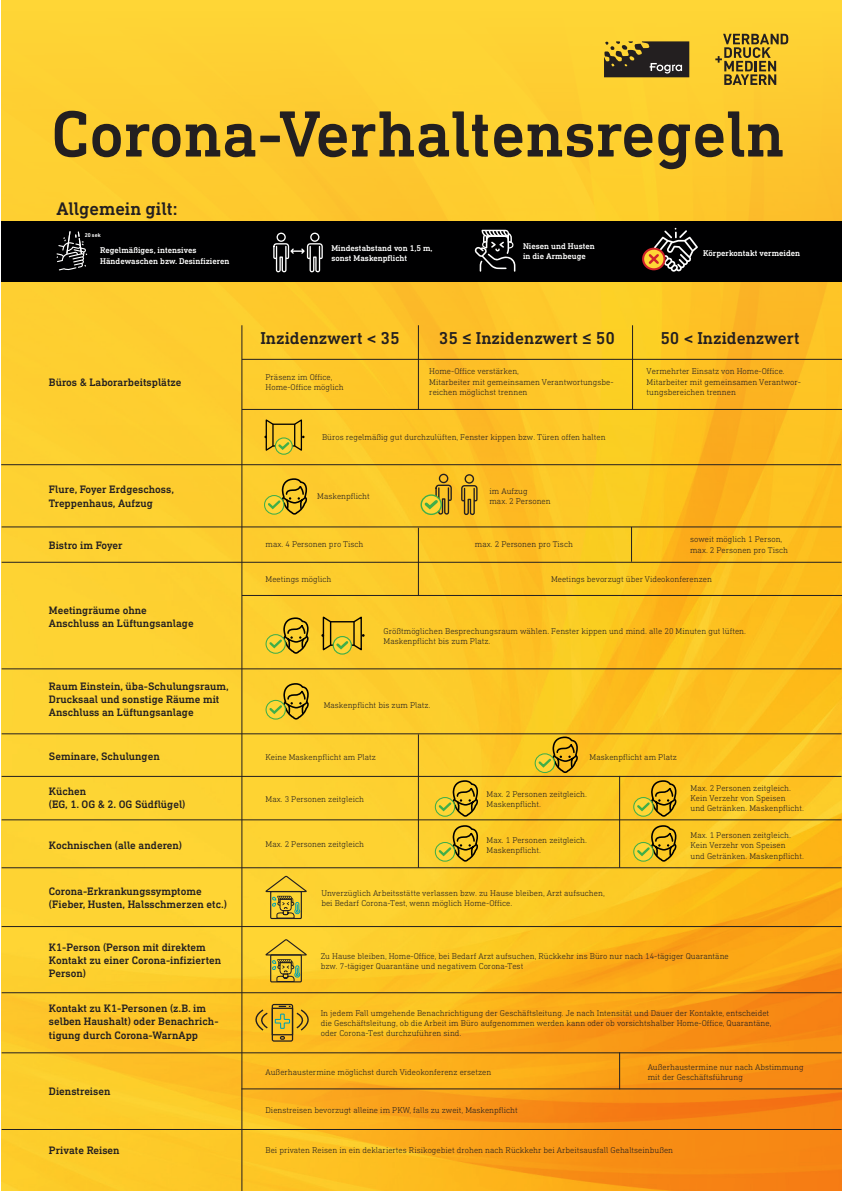
<style>
.page{position:relative;width:842px;height:1191px;background:#fff}
.page>*{position:absolute;margin:0;border:0;box-sizing:border-box;transform-origin:0 0}
.t1{font:500 66.3px "DIN Next Slab Pro";color:#231f20}
.t2{font:500 18.6px "DIN Next Slab Pro";color:#231f20}
.t3{font:500 17.5px "DIN Next Slab Pro";color:#231f20}
.t4{font:500 11px/13.2px "DIN Next Slab Pro";color:#231f20}
.t5{font:300 8.5px/10.2px "DIN Next Slab Pro";color:#231f20}
.t6{font:500 8.5px/10.2px "DIN Next Slab Pro";color:#fff}
.t7{font:700 5.4px "DINOT";color:#fff}
</style>
<div class="page">
<img style="left:1px;top:1px;width:841px;height:1190px">
<div style="left:1px;top:221px;width:841px;height:61px;background:#000001"></div>
<svg style="left:604px;top:41px;width:85px;height:36px;background:#4e442b"></svg>
<svg style="left:715px;top:34px;width:73px;height:51px;background:#b6962c"></svg>
<div style="left:266px;top:634px;width:19px;height:19px;background:#6ab543;border-radius:50%"></div>
<div style="left:266px;top:634px;width:20px;height:20px;border:1px solid #40ae49;border-radius:50%"></div>
<svg style="left:267px;top:616px;width:43px;height:38px;background:#cbae2a"></svg>
<div style="left:266px;top:700px;width:19px;height:19px;background:#4fb047;border-radius:50%"></div>
<div style="left:266px;top:700px;width:20px;height:19px;border:1px solid #40ae49;border-radius:50%"></div>
<svg style="left:267px;top:678px;width:43px;height:42px;background:#cfb12b"></svg>
<div style="left:535px;top:753px;width:20px;height:20px;border:1px solid #40ae49;border-radius:50%"></div>
<svg style="left:536px;top:731px;width:43px;height:43px;background:#cda921"></svg>
<div style="left:435px;top:797px;width:20px;height:19px;border:1px solid #40ae49;border-radius:50%"></div>
<div style="left:633px;top:797px;width:21px;height:19px;border:1px solid #40ae49;border-radius:50%"></div>
<div style="left:435px;top:842px;width:20px;height:19px;border:1px solid #40ae49;border-radius:50%"></div>
<svg style="left:436px;top:775px;width:43px;height:87px;background:#ceaf29"></svg>
<div style="left:633px;top:842px;width:21px;height:19px;border:1px solid #40ae49;border-radius:50%"></div>
<svg style="left:635px;top:775px;width:42px;height:87px;background:#cda922"></svg>
<hr style="left:1px;top:464px;width:840px;height:1px;background:#231f20">
<hr style="left:242px;top:409px;width:600px;height:1px;background:#231f20">
<hr style="left:242px;top:359px;width:600px;height:1px;background:#231f20">
<hr style="left:242px;top:595px;width:600px;height:1px;background:#231f20">
<hr style="left:2px;top:526px;width:839px;height:1px;background:#231f20">
<hr style="left:2px;top:562px;width:839px;height:1px;background:#231f20">
<hr style="left:2px;top:668px;width:839px;height:1px;background:#231f20">
<hr style="left:2px;top:733px;width:839px;height:1px;background:#231f20">
<hr style="left:2px;top:819px;width:839px;height:1px;background:#231f20">
<hr style="left:2px;top:776px;width:839px;height:1px;background:#231f20">
<hr style="left:2px;top:926px;width:839px;height:1px;background:#231f20">
<hr style="left:2px;top:992px;width:839px;height:1px;background:#231f20">
<hr style="left:2px;top:1052px;width:839px;height:1px;background:#231f20">
<hr style="left:2px;top:867px;width:839px;height:1px;background:#231f20">
<hr style="left:241px;top:1088px;width:601px;height:1px;background:#231f20">
<hr style="left:2px;top:1129px;width:839px;height:1px;background:#231f20">
<svg style="left:461px;top:474px;width:17px;height:41px"></svg>
<div style="left:421px;top:494px;width:21px;height:21px;border:1px solid #40ae49;border-radius:50%"></div>
<svg style="left:422px;top:474px;width:30px;height:41px"></svg>
<svg style="left:333px;top:636px;width:18px;height:18px"></svg>
<div style="left:333px;top:636px;width:19px;height:18px;border:1px solid #40ae49;border-radius:50%"></div>
<svg style="left:321px;top:615px;width:44px;height:36px;background:#cbaa27"></svg>
<div style="left:275px;top:437px;width:18px;height:18px;border:1px solid #40ae49;border-radius:50%"></div>
<svg style="left:264px;top:418px;width:41px;height:34px"></svg>
<hr style="left:418px;top:528px;width:1px;height:67px;background:#231f20">
<hr style="left:418px;top:734px;width:1px;height:133px;background:#231f20">
<hr style="left:619px;top:776px;width:1px;height:91px;background:#231f20">
<hr style="left:619px;top:1052px;width:1px;height:37px;background:#231f20">
<hr style="left:418px;top:325px;width:1px;height:85px;background:#231f20">
<hr style="left:241px;top:325px;width:1px;height:866px;background:#231f20">
<hr style="left:632px;top:325px;width:1px;height:85px;background:#231f20">
<hr style="left:631px;top:527px;width:1px;height:35px;background:#231f20">
<div style="left:264px;top:495px;width:20px;height:19px;border:1px solid #40ae49;border-radius:50%"></div>
<svg style="left:266px;top:477px;width:42px;height:38px;background:#caac29"></svg>
<svg style="left:273px;top:233px;width:50px;height:40px"></svg>
<svg style="left:57px;top:231px;width:30px;height:39px"></svg>
<svg style="left:474px;top:230px;width:41px;height:42px"></svg>
<svg style="left:643px;top:249px;width:21px;height:20px"></svg>
<div style="left:642px;top:248px;width:23px;height:22px;border:2px solid #d1232a;border-radius:50%"></div>
<svg style="left:648px;top:228px;width:50px;height:44px"></svg>
<svg style="left:264px;top:938px;width:43px;height:44px;background:#ceb032"></svg>
<svg style="left:264px;top:875px;width:43px;height:44px;background:#cdb133"></svg>
<svg style="left:247px;top:1004px;width:70px;height:37px;background:#dbac26"></svg>
<h1 class="t1" style="left:51px;top:95px;width:735px">Corona-Verhaltensregeln</h1>
<h2 class="t2" style="left:57px;top:197px;width:122px">Allgemein gilt:</h2>
<p class="t7" style="left:85px;top:232px;width:17px">20 sek</p>
<p class="t6" style="left:100px;top:245px;width:131px">Regelmäßiges, intensives<br>Händewaschen bzw. Desinfizieren</p>
<p class="t6" style="left:523px;top:241px;width:73px">Niesen und Husten in die Armbeuge</p>
<p class="t6" style="left:703px;top:248px;width:99px">Körperkontakt vermeiden</p>
<p class="t6" style="left:331px;top:242px;width:103px">Mindestabstand von 1,5 m, sonst Maskenpflicht</p>
<p class="t4" style="left:49px;top:375px;width:134px">Büros &amp; Laborarbeitsplätze</p>
<p class="t4" style="left:49px;top:483px;width:127px">Flure, Foyer Erdgeschoss,<br>Treppenhaus, Aufzug</p>
<p class="t4" style="left:49px;top:538px;width:75px">Bistro im Foyer</p>
<p class="t4" style="left:49px;top:603px;width:146px">Meetingräume ohne<br>Anschluss an Lüftungsanlage</p>
<p class="t4" style="left:49px;top:679px;width:181px">Raum Einstein, üba-Schulungsraum,<br>Drucksaal und sonstige Räume mit<br>Anschluss an Lüftungsanlage</p>
<p class="t4" style="left:49px;top:749px;width:112px">Seminare, Schulungen</p>
<p class="t4" style="left:49px;top:784px;width:138px">Küchen<br>(EG, 1. OG &amp; 2. OG Südflügel)</p>
<p class="t4" style="left:49px;top:839px;width:135px">Kochnischen (alle anderen)</p>
<p class="t4" style="left:49px;top:884px;width:180px">Corona-Erkrankungssymptome (Fieber, Husten, Halsschmerzen etc.)</p>
<p class="t4" style="left:49px;top:940px;width:174px">K1-Person (Person mit direktem<br>Kontakt zu einer Corona-infizierten<br>Person)</p>
<p class="t4" style="left:49px;top:1001px;width:171px">Kontakt zu K1-Personen (z.B. im selben Haushalt) oder Benachrich&shy;tigung durch Corona-WarnApp</p>
<p class="t4" style="left:49px;top:1084px;width:63px">Dienstreisen</p>
<p class="t4" style="left:49px;top:1144px;width:72px">Private Reisen</p>
<h3 class="t3" style="left:260px;top:328px;width:141px">Inzidenzwert &lt; 35</h3>
<p class="t5" style="left:266px;top:371px;width:80px">Präsenz im Office,<br>Home-Office möglich</p>
<h3 class="t3" style="left:439px;top:328px;width:178px">35 ≤ Inzidenzwert ≤ 50</h3>
<h3 class="t3" style="left:660px;top:328px;width:141px">50 &lt; Inzidenzwert</h3>
<p class="t5" style="left:429px;top:366px;width:186px">Home-Office verstärken,<br>Mitarbeiter mit gemeinsamen Verantwortungsbe&shy;reichen möglichst trennen</p>
<p class="t5" style="left:647px;top:366px;width:156px">Vermehrter Einsatz von Home-Office.<br>Mitarbeiter mit gemeinsamen Verantwor&shy;tungsbereichen trennen</p>
<p class="t5" style="left:322px;top:432px;width:285px">Büros regelmäßig gut durchzulüften, Fenster kippen bzw. Türen offen halten</p>
<p class="t5" style="left:317px;top:490px;width:54px">Maskenpflicht</p>
<p class="t5" style="left:489px;top:485px;width:63px">im Aufzug<br>max. 2 Personen</p>
<p class="t5" style="left:266px;top:539px;width:99px">max. 4 Personen pro Tisch</p>
<p class="t5" style="left:475px;top:539px;width:99px">max. 2 Personen pro Tisch</p>
<p class="t5" style="left:690px;top:534px;width:99px">soweit möglich 1 Person, max. 2 Personen pro Tisch</p>
<p class="t5" style="left:266px;top:574px;width:67px">Meetings möglich</p>
<p class="t5" style="left:551px;top:574px;width:162px">Meetings bevorzugt über Videokonferenzen</p>
<p class="t5" style="left:384px;top:625px;width:364px">Größtmöglichen Besprechungsraum wählen. Fenster kippen und mind. alle 20 Minuten gut lüften.<br>Maskenpflicht bis zum Platz.</p>
<p class="t5" style="left:324px;top:699px;width:108px">Maskenpflicht bis zum Platz.</p>
<p class="t5" style="left:266px;top:751px;width:112px">Keine Maskenpflicht am Platz</p>
<p class="t5" style="left:590px;top:751px;width:89px">Maskenpflicht am Platz</p>
<p class="t5" style="left:266px;top:793px;width:100px">Max. 3 Personen zeitgleich</p>
<p class="t5" style="left:266px;top:839px;width:100px">Max. 2 Personen zeitgleich</p>
<p class="t5" style="left:487px;top:788px;width:102px">Max. 2 Personen zeitgleich.<br>Maskenpflicht.</p>
<p class="t5" style="left:487px;top:835px;width:102px">Max. 1 Personen zeitgleich.<br>Maskenpflicht.</p>
<p class="t5" style="left:321px;top:887px;width:285px">Unverzüglich Arbeitsstätte verlassen bzw. zu Hause bleiben, Arzt aufsuchen, bei Bedarf Corona-Test, wenn möglich Home-Office.</p>
<p class="t5" style="left:690px;top:782px;width:115px">Max. 2 Personen zeitgleich.<br>Kein Verzehr von Speisen<br>und Getränken. Maskenpflicht.</p>
<p class="t5" style="left:690px;top:830px;width:115px">Max. 1 Personen zeitgleich.<br>Kein Verzehr von Speisen<br>und Getränken. Maskenpflicht.</p>
<p class="t5" style="left:321px;top:950px;width:410px">Zu Hause bleiben, Home-Office, bei Bedarf Arzt aufsuchen, Rückkehr ins Büro nur nach 14-tägiger Quarantäne bzw. 7-tägiger Quarantäne und negativem Corona-Test</p>
<p class="t5" style="left:321px;top:1007px;width:452px">In jedem Fall umgehende Benachrichtigung der Geschäftsleitung. Je nach Intensität und Dauer der Kontakte, entscheidet die Geschäftsleitung, ob die Arbeit im Büro aufgenommen werden kann oder ob vorsichtshalber Home-Office, Quarantäne, oder Corona-Test durchzuführen sind.</p>
<p class="t5" style="left:266px;top:1067px;width:227px">Außerhaustermine möglichst durch Videokonferenz ersetzen</p>
<p class="t5" style="left:266px;top:1104px;width:254px">Dienstreisen bevorzugt alleine im PKW, falls zu zweit, Maskenpflicht</p>
<p class="t5" style="left:266px;top:1145px;width:409px">Bei privaten Reisen in ein deklariertes Risikogebiet drohen nach Rückkehr bei Arbeitsausfall Gehaltseinbußen</p>
<p class="t5" style="left:648px;top:1061px;width:157px">Außerhaustermine nur nach Abstimmung mit der Geschäftsführung</p>
</div>
